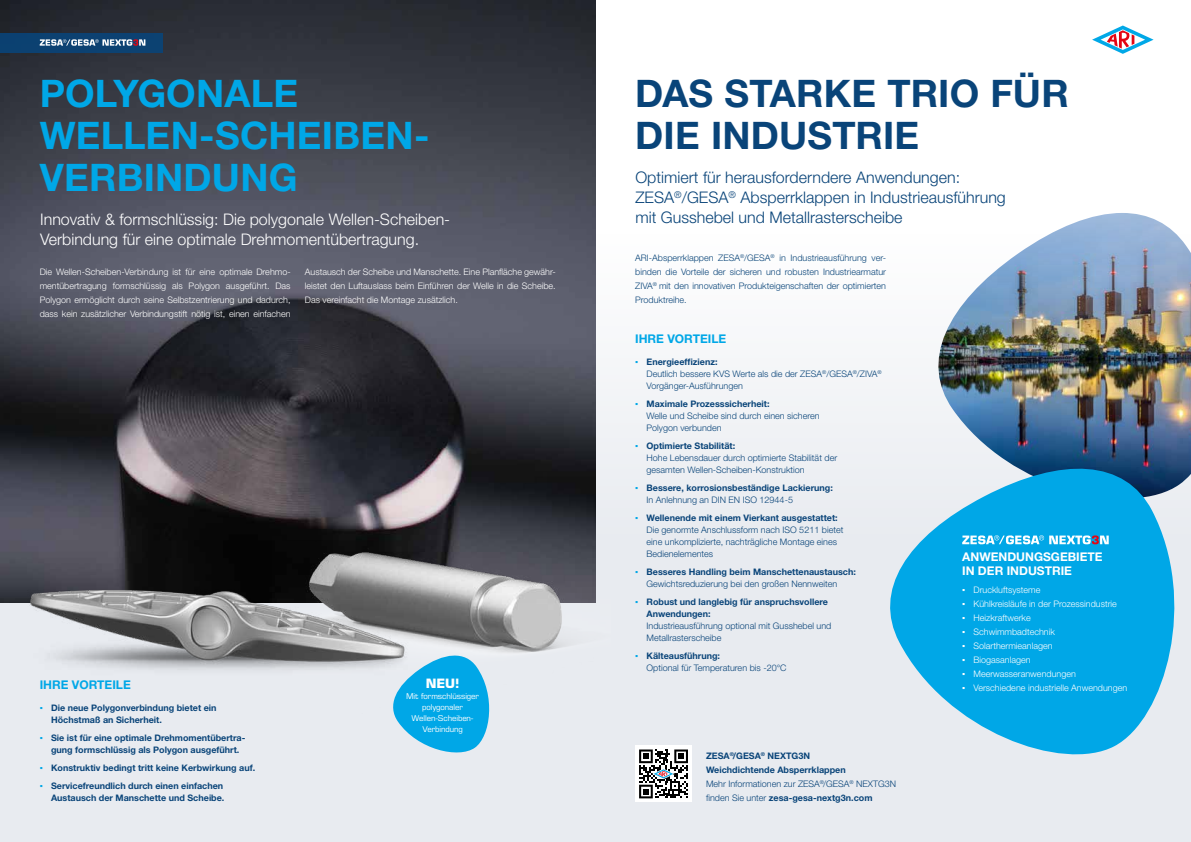
<style>
.page{position:relative;width:1191px;height:842px;background:#fff}
.page>*{position:absolute;margin:0;border:0;box-sizing:border-box;transform-origin:0 0}
.t1{font:700 38px/42px "Helvetica Neue LT Pro";letter-spacing:.005em;color:#00a7e7}
.t2{font:700 38px/42px "Helvetica Neue LT Pro";letter-spacing:.005em;color:#094479}
.t3{font:300 16px/20px "Helvetica Neue LT Pro";color:#094479}
.t4{font:300 16px/20px "Helvetica Neue LT Pro";color:#fff}
.t5{font:700 13px "Eurostile LT Std";color:#fff}
.t6{font:700 12px/14px "Helvetica Neue LT Pro";color:#fff}
.t7{font:700 12px "Helvetica Neue LT Pro";color:#00a7e7}
.t8{font:300 9px/12px "Helvetica Neue LT Pro";color:#094479}
.t9{font:700 9px/12px "Helvetica Neue LT Pro";color:#094479}
.t10{font:300 9px/14px "Helvetica Neue LT Pro";color:#fff;text-align:justify}
.t11{font:8px/11px "Eurostile LT Std";letter-spacing:-.01em;color:#fff;text-align:center}
.s1{font-family:"Arial";font-weight:400;color:#00a7e7}
.s2{font-weight:700}
.s3{font-weight:300}
.s4{font-family:"Arial";font-weight:400}
</style>
<div class="page">
<svg style="left:1092px;top:26px;width:61px;height:28px"></svg>
<div style="left:595px;top:234px;width:596px;height:608px;background:linear-gradient(to bottom,#f9fafb,#e2e6ec)"></div>
<img style="left:0;top:0;width:595px;height:497px">
<div style="left:0;top:33px;width:163px;height:19px;background:#0c4172"></div>
<svg style="left:40px;top:39px;width:105px;height:7px"></svg>
<div style="left:0;top:603px;width:595px;height:239px;background:#e8ebf0"></div>
<img style="left:272px;top:466px;width:338px;height:248px">
<img style="left:0;top:497px;width:489px;height:217px">
<img style="left:919px;top:213px;width:272px;height:243px">
<svg style="left:872px;top:456px;width:319px;height:317px;background:#53bbe5"></svg>
<div style="left:635px;top:746px;width:57px;height:56px;background:#fff"></div>
<svg style="left:639px;top:749px;width:49px;height:49px"></svg>
<svg style="left:387px;top:651px;width:109px;height:102px"></svg>
<svg style="left:962px;top:535px;width:146px;height:9px"></svg>
<h1 class="t1" style="left:40px;top:72px;width:391px">POLYGONALE<br>WELLEN-SCHEIBEN-<br>VERBINDUNG</h1>
<h1 class="t2" style="left:635px;top:72px;width:435px">DAS STARKE TRIO FÜR<br>DIE INDUSTRIE</h1>
<h2 class="t3" style="left:635px;top:167px;width:372px">Optimiert für herausforderndere Anwendungen:<br>ZESA<sup>®</sup>/GESA<sup>®</sup> Absperrklappen in Industrieausführung mit Gusshebel und Metallrasterscheibe</h2>
<h2 class="t4" style="left:40px;top:209px;width:411px">Innovativ &amp; formschlüssig: Die polygonale Wellen-Scheiben-<br>Verbindung für eine optimale Drehmomentübertragung.</h2>
<p class="t10" style="left:40px;top:265px;width:252px">Die Wellen-Scheiben-Verbindung ist für eine optimale Drehmo&shy;mentübertragung formschlüssig als Polygon ausgeführt. Das Polygon ermöglicht durch seine Selbstzentrierung und dadurch, dass kein zusätzlicher Verbindungstift nötig ist, einen einfachen</p>
<p class="t10" style="left:305px;top:265px;width:252px">Austausch der Scheibe und Manschette. Eine Planfläche gewähr&shy;leistet den Luftauslass beim Einführen der Welle in die Scheibe.<br>Das vereinfacht die Montage zusätzlich.</p>
<h3 class="t7" style="left:40px;top:678px;width:93px">IHRE VORTEILE</h3>
<p class="t9" style="left:51px;top:702px;width:167px;text-indent:-11px"><span class="s1">▪</span> Die neue Polygonverbindung bietet ein<br>Höchstmaß an Sicherheit.</p>
<p class="t9" style="left:40px;top:732px;width:207px;text-align:center"><span class="s1">▪</span> Sie ist für eine optimale Drehmomentübertra&shy;gung formschlüssig als Polygon ausgeführt.</p>
<p class="t9" style="left:40px;top:762px;width:217px"><span class="s1">▪</span> Konstruktiv bedingt tritt keine Kerbwirkung auf.</p>
<p class="t9" style="left:40px;top:780px;width:186px;text-align:right"><span class="s1">▪</span> Servicefreundlich durch einen einfachen<br>Austausch der Manschette und Scheibe.</p>
<h3 class="t5" style="left:426px;top:675px;width:35px">NEU!</h3>
<p class="t11" style="left:406px;top:690px;width:75px">Mit formschlüssiger polygonaler<br>Wellen-Scheiben-<br>Verbindung</p>
<p class="t8" style="left:635px;top:251px;width:252px;line-height:14px;text-align:justify">ARI-Absperrklappen ZESA<sup>®</sup>/GESA<sup>®</sup> in Industrieausführung ver&shy;binden die Vorteile der sicheren und robusten Industriearmatur ZIVA<sup>®</sup> mit den innovativen Produkteigenschaften der optimierten Produktreihe.</p>
<h3 class="t7" style="left:635px;top:332px;width:93px">IHRE VORTEILE</h3>
<p class="t8" style="left:646px;top:356px;width:237px;text-indent:-11px"><span class="s1">▪</span> <span class="s2">Energieeffizienz:<br></span>Deutlich bessere KVS Werte als die der ZESA<sup>®</sup>/GESA<sup>®</sup>/ZIVA<sup>®<br></sup>Vorgänger-Ausführungen</p>
<p class="t8" style="left:646px;top:398px;width:175px;text-indent:-11px"><span class="s1">▪</span> <span class="s2">Maximale Prozesssicherheit:<br></span>Welle und Scheibe sind durch einen sicheren<br>Polygon verbunden</p>
<p class="t8" style="left:646px;top:440px;width:192px;text-indent:-11px"><span class="s1">▪</span> <span class="s2">Optimierte Stabilität:<br></span>Hohe Lebensdauer durch optimierte Stabilität der gesamten Wellen-Scheiben-Konstruktion</p>
<p class="t9" style="left:646px;top:482px;width:188px;text-indent:-11px"><span class="s1">▪</span> Bessere, korrosionsbeständige Lackierung:<br><span class="s3">In Anlehnung an DIN EN ISO 12944-5</span></p>
<p class="t8" style="left:646px;top:512px;width:198px;text-indent:-11px"><span class="s1">▪</span> <span class="s2">Wellenende mit einem Vierkant ausgestattet:<br></span>Die genormte Anschlussform nach ISO 5211 bietet eine unkomplizierte, nachträgliche Montage eines Bedienelementes</p>
<p class="t9" style="left:646px;top:566px;width:211px;text-indent:-11px"><span class="s1">▪</span> Besseres Handling beim Manschettenaustausch:<br><span class="s3">Gewichtsreduzierung bei den großen Nennweiten</span></p>
<p class="t9" style="left:646px;top:596px;width:183px;text-indent:-11px"><span class="s1">▪</span> Robust und langlebig für anspruchsvollere<br>Anwendungen:</p>
<p class="t8" style="left:646px;top:620px;width:186px">Industrieausführung optional mit Gusshebel und<br>Metallrasterscheibe</p>
<p class="t8" style="left:646px;top:650px;width:141px;text-indent:-11px"><span class="s1">▪</span> <span class="s2">Kälteausführung:<br></span>Optional für Temperaturen bis -20°C</p>
<p class="t9" style="left:706px;top:749px;width:191px;line-height:14px">ZESA<sup>®</sup>/GESA<sup>®</sup> NEXTG3N<br>Weichdichtende Absperrklappen<br><span class="s3">Mehr Informationen zur ZESA</span><sup>®</sup><span class="s3">/GESA</span><sup>®</sup> <span class="s3">NEXTG3N finden Sie unter</span> zesa-gesa-nextg3n.com</p>
<h3 class="t6" style="left:962px;top:550px;width:142px">ANWENDUNGSGEBIETE<br>IN DER INDUSTRIE</h3>
<p class="t10" style="left:962px;top:583px;width:80px"><span class="s4">▪</span> Druckluftsysteme</p>
<p class="t10" style="left:962px;top:597px;width:156px"><span class="s4">▪</span> Kühlkreisläufe in der Prozessindustrie</p>
<p class="t10" style="left:962px;top:611px;width:70px"><span class="s4">▪</span> Heizkraftwerke</p>
<p class="t10" style="left:962px;top:625px;width:94px"><span class="s4">▪</span> Schwimmbadtechnik</p>
<p class="t10" style="left:962px;top:639px;width:92px"><span class="s4">▪</span> Solarthermieanlagen</p>
<p class="t10" style="left:962px;top:653px;width:70px"><span class="s4">▪</span> Biogasanlagen</p>
<p class="t10" style="left:962px;top:667px;width:115px"><span class="s4">▪</span> Meerwasseranwendungen</p>
<p class="t10" style="left:962px;top:681px;width:166px"><span class="s4">▪</span> Verschiedene industrielle Anwendungen</p>
</div>
